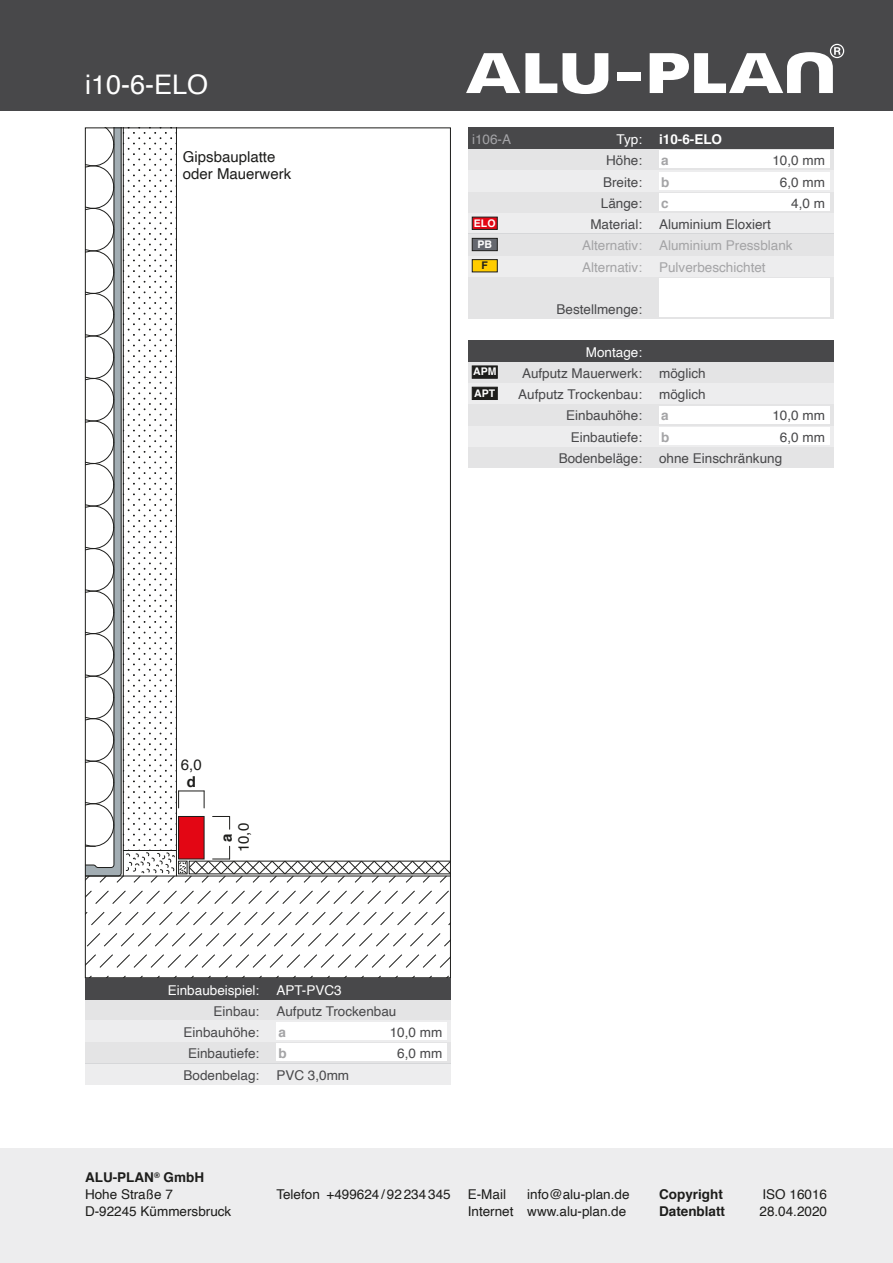
<style>
.page{position:relative;width:893px;height:1263px;background:#fff}
.page>*{position:absolute;margin:0;border:0;box-sizing:border-box;transform-origin:0 0}
.t1{font:27px "Helvetica";color:#fff}
.t2{font:15px/17px "Helvetica";color:#1d1d1b}
.t3{font:700 15px "Helvetica";color:#1d1d1b}
.t4{font:13.5px "Helvetica";color:#48484a}
.t5{font:13.5px/17px "Helvetica";color:#1d1d1b}
.t6{font:13.5px "Helvetica";color:#a4a4a6}
.t7{font:13.5px "Helvetica";color:#fff}
.t8{font:700 13.5px "Helvetica";color:#1d1d1b}
.t9{font:700 13.5px "Helvetica";color:#fff}
.t10{font:700 13.5px "Helvetica";color:#a4a4a6}
.t11{font:13.5px "Helvetica";color:#a4a4a7}
.t12{font:700 10.5px/21.3px "Helvetica";color:#fff}
.t13{font:700 10.5px "Helvetica";color:#1d1d1b}
.s1{font-weight:700}
</style>
<div class="page">
<div style="left:0;top:1148px;width:893px;height:115px;background:#ededee"></div>
<div style="left:0;top:0;width:893px;height:111px;background:#48484a"></div>
<svg style="left:87px;top:890px;width:362px;height:14px"></svg>
<svg style="left:87px;top:912px;width:362px;height:14px"></svg>
<svg style="left:87px;top:933px;width:362px;height:14px"></svg>
<svg style="left:87px;top:954px;width:362px;height:14px"></svg>
<svg style="left:90px;top:975px;width:359px;height:1px"></svg>
<svg style="left:87px;top:130px;width:362px;height:753px"></svg>
<div style="left:468px;top:361px;width:365px;height:22px;background:#e4e4e5"></div>
<div style="left:468px;top:446px;width:365px;height:22px;background:#e4e4e5"></div>
<div style="left:468px;top:425px;width:365px;height:21px;background:#ededee"></div>
<div style="left:659px;top:427px;width:170px;height:17px;background:#fff"></div>
<svg style="left:468px;top:383px;width:365px;height:42px;background:#e9e9ea"></svg>
<div style="left:659px;top:406px;width:170px;height:17px;background:#fff"></div>
<div style="left:468px;top:340px;width:365px;height:21px;background:#48484a"></div>
<div style="left:85px;top:999px;width:366px;height:21px;background:#e4e4e5"></div>
<svg style="left:85px;top:1020px;width:366px;height:64px"></svg>
<div style="left:276px;top:1023px;width:170px;height:17px;background:#fff"></div>
<div style="left:85px;top:978px;width:366px;height:21px;background:#48484a"></div>
<div style="left:468px;top:276px;width:365px;height:43px;background:#e4e4e5"></div>
<div style="left:659px;top:279px;width:170px;height:38px;background:#fff"></div>
<div style="left:468px;top:255px;width:365px;height:21px;background:#ededee"></div>
<svg style="left:468px;top:213px;width:365px;height:42px;background:#e7e7e8"></svg>
<div style="left:468px;top:191px;width:365px;height:22px;background:#e4e4e5"></div>
<div style="left:659px;top:193px;width:170px;height:17px;background:#fff"></div>
<div style="left:468px;top:170px;width:365px;height:21px;background:#ededee"></div>
<div style="left:659px;top:172px;width:170px;height:17px;background:#fff"></div>
<div style="left:468px;top:149px;width:365px;height:21px;background:#e4e4e5"></div>
<div style="left:659px;top:151px;width:170px;height:17px;background:#fff"></div>
<div style="left:468px;top:128px;width:365px;height:21px;background:#48484a"></div>
<div style="left:472px;top:366px;width:25px;height:12px;background:#1d1d1b"></div>
<div style="left:472px;top:387px;width:25px;height:13px;background:#1d1d1b;border:1px solid #1d1d1b"></div>
<div style="left:472px;top:259px;width:25px;height:13px;background:#fc0;border:1px solid #1d1d1b"></div>
<div style="left:472px;top:238px;width:25px;height:13px;background:#65686f;border:1px solid #1d1d1b"></div>
<div style="left:472px;top:217px;width:25px;height:13px;background:#e30614;border:1px solid #1d1d1b"></div>
<svg style="left:650px;top:44px;width:194px;height:49px"></svg>
<div style="left:617px;top:72px;width:23px;height:9px;background:#fff"></div>
<svg style="left:466px;top:53px;width:142px;height:41px"></svg>
<h1 class="t1" style="left:85px;top:63px;width:125px">i10-6-ELO</h1>
<p class="t2" style="left:183px;top:148px;width:110px">Gipsbauplatte oder Mauerwerk</p>
<p class="t11" style="left:472px;top:129px;width:41px">i106-A</p>
<p class="t7" style="left:617px;top:129px;width:27px">Typ:</p>
<p class="t9" style="left:659px;top:128px;width:65px">i10-6-ELO</p>
<p class="t4" style="left:606px;top:150px;width:38px">Höhe:</p>
<p class="t10" style="left:661px;top:150px;width:9px">a</p>
<p class="t4" style="left:772px;top:150px;width:54px">10,0 mm</p>
<p class="t4" style="left:603px;top:171px;width:41px">Breite:</p>
<p class="t10" style="left:661px;top:171px;width:10px">b</p>
<p class="t4" style="left:780px;top:171px;width:47px">6,0 mm</p>
<p class="t4" style="left:601px;top:193px;width:43px">Länge:</p>
<p class="t10" style="left:661px;top:192px;width:9px">c</p>
<p class="t4" style="left:791px;top:193px;width:35px">4,0 m</p>
<p class="t12" style="left:474px;top:212px;width:23px">ELO</p>
<p class="t4" style="left:590px;top:214px;width:53px">Material:</p>
<p class="t4" style="left:659px;top:214px;width:113px">Aluminium Eloxiert</p>
<p class="t12" style="left:477px;top:234px;width:16px">PB</p>
<p class="t6" style="left:582px;top:235px;width:62px">Alternativ:</p>
<p class="t6" style="left:659px;top:235px;width:135px">Aluminium Pressblank</p>
<p class="t13" style="left:482px;top:257px;width:8px">F</p>
<p class="t6" style="left:582px;top:256px;width:62px">Alternativ:</p>
<p class="t6" style="left:659px;top:256px;width:108px">Pulverbeschichtet</p>
<p class="t4" style="left:557px;top:299px;width:87px">Bestellmenge:</p>
<p class="t12" style="left:473px;top:361px;width:25px">APM<br>APT</p>
<p class="t7" style="left:586px;top:342px;width:58px">Montage:</p>
<p class="t4" style="left:518px;top:384px;width:125px">Aufputz Trockenbau:</p>
<p class="t4" style="left:659px;top:384px;width:48px">möglich</p>
<p class="t4" style="left:522px;top:363px;width:122px">Aufputz Mauerwerk:</p>
<p class="t4" style="left:659px;top:363px;width:48px">möglich</p>
<p class="t4" style="left:566px;top:405px;width:77px">Einbauhöhe:</p>
<p class="t10" style="left:661px;top:405px;width:9px">a</p>
<p class="t4" style="left:772px;top:405px;width:54px">10,0 mm</p>
<p class="t4" style="left:571px;top:427px;width:73px">Einbautiefe:</p>
<p class="t10" style="left:661px;top:426px;width:10px">b</p>
<p class="t4" style="left:780px;top:427px;width:47px">6,0 mm</p>
<p class="t4" style="left:559px;top:448px;width:85px">Bodenbeläge:</p>
<p class="t4" style="left:659px;top:448px;width:125px">ohne Einschränkung</p>
<p class="t2" style="left:181px;top:756px;width:22px">6,0</p>
<p class="t3" style="left:187px;top:769px;width:11px">d</p>
<p class="t3" style="left:215px;top:842px;width:10px;rotate:-90deg">a</p>
<p class="t2" style="left:236px;top:852px;width:31px;rotate:-90deg">10,0</p>
<p class="t7" style="left:168px;top:979px;width:93px">Einbaubeispiel:</p>
<p class="t4" style="left:214px;top:1001px;width:47px">Einbau:</p>
<p class="t7" style="left:276px;top:979px;width:67px">APT-PVC3</p>
<p class="t4" style="left:276px;top:1001px;width:122px">Aufputz Trockenbau</p>
<p class="t4" style="left:184px;top:1022px;width:77px">Einbauhöhe:</p>
<p class="t10" style="left:279px;top:1021px;width:9px">a</p>
<p class="t4" style="left:390px;top:1022px;width:54px">10,0 mm</p>
<p class="t4" style="left:188px;top:1043px;width:73px">Einbautiefe:</p>
<p class="t10" style="left:279px;top:1043px;width:10px">b</p>
<p class="t4" style="left:397px;top:1043px;width:47px">6,0 mm</p>
<p class="t4" style="left:184px;top:1064px;width:77px">Bodenbelag:</p>
<p class="t4" style="left:276px;top:1064px;width:74px">PVC 3,0mm</p>
<p class="t5" style="left:85px;top:1169px;width:148px"><span class="s1">ALU-PLAN</span><sup>®</sup> <span class="s1">GmbH<br></span>Hohe Straße 7<br>D-92245 Kümmersbruck</p>
<p class="t5" style="left:276px;top:1186px;width:176px">Telefon +499624 /92234345</p>
<p class="t8" style="left:659px;top:1183px;width:65px">Copyright</p>
<p class="t5" style="left:762px;top:1186px;width:66px">ISO 16016</p>
<p class="t8" style="left:659px;top:1200px;width:68px">Datenblatt</p>
<p class="t5" style="left:759px;top:1203px;width:69px">28.04.2020</p>
<p class="t5" style="left:468px;top:1186px;width:163px;text-align:right">info@alu-plan.de<br>Internet www.alu-plan.de</p>
<p class="t5" style="left:468px;top:1186px;width:40px">E-Mail</p>
</div>
